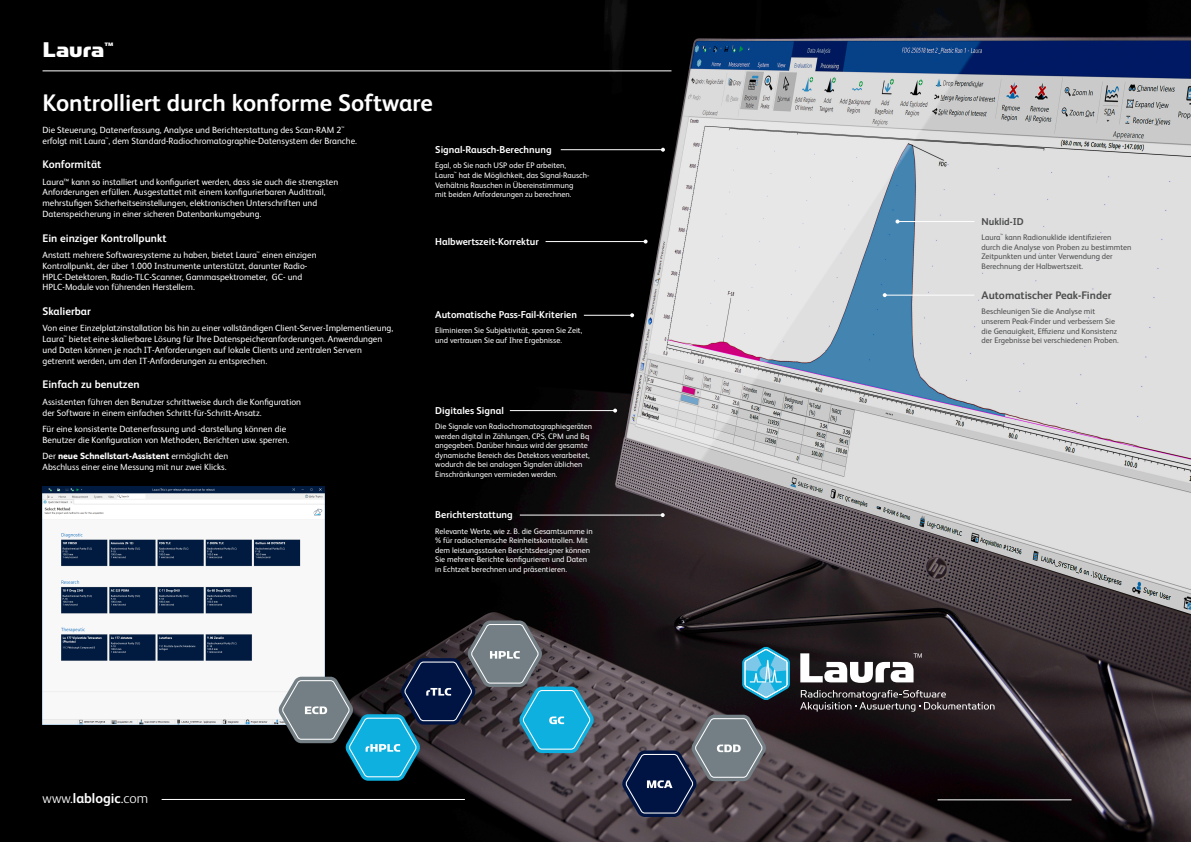
<style>
.page{position:relative;width:1191px;height:842px;background:#fff}
.page>*{position:absolute;margin:0;border:0;box-sizing:border-box;transform-origin:0 0}
.t1{font:700 24px "FS Albert Pro";color:#fff}
.t2{font:24px "Simian Display Chimpanzee";color:#fff}
.t3{font:300 14px "FS Albert Pro";letter-spacing:.005em;color:#fff}
.t4{font:700 11px "FS Albert Pro";color:#fff}
.t5{font:700 11px "FS Albert Pro";color:#4b4c4d}
.t6{font:10.5px "Simian Display Chimpanzee";color:#fff}
.Body_Text{font:700 10px "FS Albert Pro";color:#fff}
.t7{font:700 10px "FS Albert Pro";color:#4b4c4d}
.t8{font:9px/10.8px "FS Albert Pro";color:#fff}
.t9{font:8px/9.6px "FS Albert Pro";color:#fff}
.t10{font:8px/9.6px "FS Albert Pro";color:#4b4c4d}
.s1{font-weight:800}
.s2{font-weight:700}
</style>
<div class="page">
<img style="left:0;top:0;width:1191px;height:842px">
<hr style="left:162px;top:799px;width:303px;height:1px;background:#fff">
<hr style="left:545px;top:241px;width:100px;height:1px;background:#fff">
<svg style="left:643px;top:240px;width:4px;height:4px"></svg>
<hr style="left:43px;top:70px;width:628px;height:1px;background:#fff">
<hr style="left:561px;top:149px;width:102px;height:1px;background:#fff">
<svg style="left:661px;top:148px;width:4px;height:4px"></svg>
<hr style="left:584px;top:315px;width:48px;height:1px;background:#fff">
<svg style="left:630px;top:313px;width:4px;height:4px"></svg>
<hr style="left:510px;top:410px;width:105px;height:1px;background:#fff">
<svg style="left:613px;top:409px;width:4px;height:4px"></svg>
<hr style="left:520px;top:515px;width:142px;height:1px;background:#fff">
<svg style="left:660px;top:513px;width:4px;height:4px"></svg>
<hr style="left:937px;top:799px;width:134px;height:1px;background:#fff">
<hr style="left:884px;top:295px;width:90px;height:1px;background:#fff">
<svg style="left:882px;top:293px;width:4px;height:4px"></svg>
<hr style="left:897px;top:221px;width:77px;height:1px;background:#fff">
<svg style="left:895px;top:220px;width:4px;height:4px"></svg>
<img style="left:43px;top:486px;width:282px;height:238px">
<svg style="left:800px;top:653px;width:121px;height:30px"></svg>
<svg style="left:800px;top:690px;width:194px;height:22px"></svg>
<svg style="left:742px;top:647px;width:48px;height:53px"></svg>
<svg style="left:278px;top:621px;width:316px;height:160px"></svg>
<svg style="left:622px;top:715px;width:144px;height:102px"></svg>
<p class="t2" style="left:43px;top:37px;width:63px">Laura</p>
<p class="t6" style="left:104px;top:40px;width:10px">™</p>
<p class="t1" style="left:43px;top:85px;width:392px">Kontrolliert durch konforme Software</p>
<p class="t8" style="left:43px;top:124px;width:316px">Die Steuerung, Datenerfassung, Analyse und Berichterstattung des Scan-RAM 2<sup>™ </sup>erfolgt mit Laura<sup>™</sup>, dem Standard-Radiochromatographie-Datensystem der Branche.</p>
<p class="t4" style="left:43px;top:157px;width:60px">Konformität</p>
<p class="t8" style="left:43px;top:175px;width:297px">Laura™ kann so installiert und konfiguriert werden, dass sie auch die strengsten Anforderungen erfüllen. Ausgestattet mit einem konfigurierbaren Audittrail, mehrstufigen Sicherheitseinstellungen, elektronischen Unterschriften und Datenspeicherung in einer sicheren Datenbankumgebung.</p>
<p class="t4" style="left:43px;top:230px;width:125px">Ein einziger Kontrollpunkt</p>
<p class="t8" style="left:43px;top:249px;width:275px">Anstatt mehrere Softwaresysteme zu haben, bietet Laura<sup>™</sup> einen einzigen Kontrollpunkt, der über 1.000 Instrumente unterstützt, darunter Radio-HPLC-Detektoren, Radio-TLC-Scanner, Gammaspektrometer, GC- und HPLC-Module von führenden Herstellern.</p>
<p class="t4" style="left:43px;top:303px;width:50px">Skalierbar</p>
<p class="t8" style="left:43px;top:322px;width:352px">Von einer Einzelplatzinstallation bis hin zu einer vollständigen Client-Server-Implementierung, Laura<sup>™</sup> bietet eine skalierbare Lösung für Ihre Datenspeicheranforderungen. Anwendungen und Daten können je nach IT-Anforderungen auf lokale Clients und zentralen Servern getrennt werden, um den IT-Anforderungen zu entsprechen.</p>
<p class="t4" style="left:43px;top:377px;width:98px">Einfach zu benutzen</p>
<p class="t8" style="left:43px;top:396px;width:260px">Assistenten führen den Benutzer schrittweise durch die Konfiguration der Software in einem einfachen Schritt-für-Schritt-Ansatz.</p>
<p class="t8" style="left:43px;top:423px;width:248px">Für eine konsistente Datenerfassung und -darstellung können die<br>Benutzer die Konfiguration von Methoden, Berichten usw. sperren.</p>
<p class="t8" style="left:43px;top:450px;width:187px">Der <span class="s1">neue Schnellstart-Assistent</span> ermöglicht den<br>Abschluss einer eine Messung mit nur zwei Klicks.</p>
<p class="Body_Text" style="left:435px;top:143px;width:118px">Signal-Rausch-Berechnung</p>
<p class="t9" style="left:435px;top:160px;width:156px">Egal, ob Sie nach USP oder EP arbeiten, Laura<sup>™</sup> hat die Möglichkeit, das Signal-Rausch-Verhältnis Rauschen in Übereinstimmung<br>mit beiden Anforderungen zu berechnen.</p>
<p class="Body_Text" style="left:435px;top:234px;width:105px">Halbwertszeit-Korrektur</p>
<p class="Body_Text" style="left:435px;top:308px;width:143px">Automatische Pass-Fail-Kriterien</p>
<p class="t9" style="left:435px;top:325px;width:148px">Eliminieren Sie Subjektivität, sparen Sie Zeit, und vertrauen Sie auf Ihre Ergebnisse.</p>
<p class="Body_Text" style="left:435px;top:403px;width:70px">Digitales Signal</p>
<p class="t9" style="left:435px;top:421px;width:158px">Die Signale von Radiochromatographiegeräten werden digital in Zählungen, CPS, CPM und Bq angegeben. Darüber hinaus wird der gesamte dynamische Bereich des Detektors verarbeitet, wodurch die bei analogen Signalen üblichen Einschränkungen vermieden werden.</p>
<p class="t3" style="left:43px;top:788px;width:107px">www.<span class="s2">lablogic</span>.com</p>
<p class="Body_Text" style="left:435px;top:508px;width:79px">Berichterstattung</p>
<p class="t9" style="left:435px;top:525px;width:159px">Relevante Werte, wie z. B. die Gesamtsumme in % für radiochemische Reinheitskontrollen. Mit dem leistungsstarken Berichtsdesigner können Sie mehrere Berichte konfigurieren und Daten in Echtzeit berechnen und präsentieren.</p>
<p class="t7" style="left:981px;top:214px;width:44px">Nuklid-ID</p>
<p class="t10" style="left:981px;top:232px;width:151px">Laura<sup>™</sup> kann Radionuklide identifizieren durch die Analyse von Proben zu bestimmten Zeitpunkten und unter Verwendung der Berechnung der Halbwertszeit.</p>
<p class="t5" style="left:981px;top:288px;width:131px">Automatischer Peak-Finder</p>
<p class="t10" style="left:981px;top:306px;width:139px">Beschleunigen Sie die Analyse mit unserem Peak-Finder und verbessern Sie die Genauigkeit, Effizienz und Konsistenz der Ergebnisse bei verschiedenen Proben.</p>
</div>
